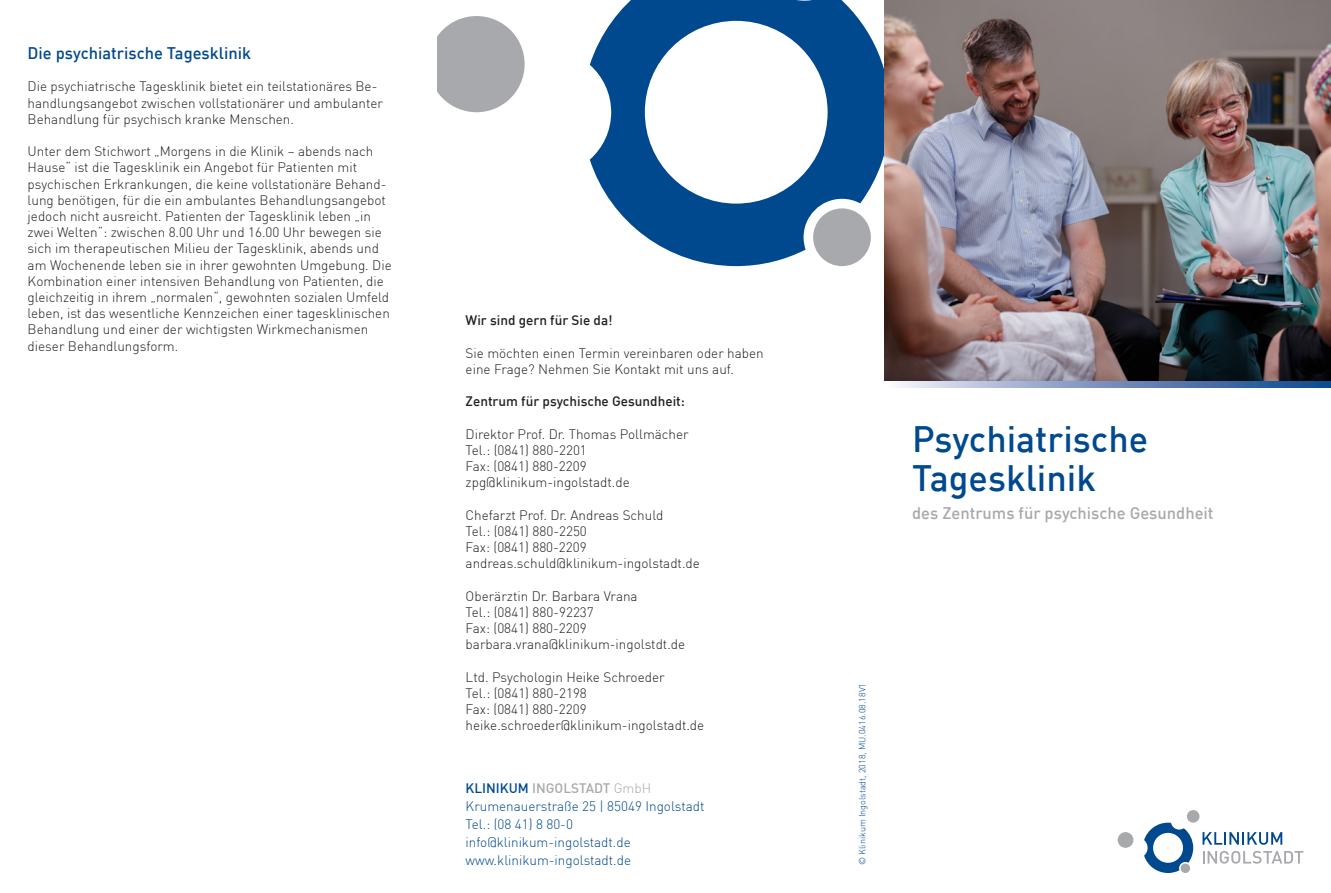
<style>
.page{position:relative;width:1331px;height:893px;background:#fff}
.page>*{position:absolute;margin:0;border:0;box-sizing:border-box;transform-origin:0 0}
.t1{font:500 36px/39px "DIN";color:#01498e}
.t2{font:500 16.5px "DIN";color:#a8a9ad}
.t3{font:500 16.5px "DIN";color:#01498e}
.t4{font:300 13.5px/16.2px "DIN";color:#231f20}
.t5{font:300 13.5px/18px "DIN";color:#01498e}
.t6{font:500 13.5px "DIN";color:#231f20}
.t7{font:300 9px "DIN";color:#01498e}
.s1{font-weight:500}
.s2{font-weight:500;color:#a8a9ad}
.s3{color:#a8a9ad}
</style>
<div class="page">
<svg style="left:590px;top:0;width:294px;height:266px"></svg>
<svg style="left:438px;top:16px;width:87px;height:96px"></svg>
<img style="left:884px;top:0;width:447px;height:382px">
<svg style="left:899px;top:382px;width:432px;height:5px;background:#7891be"></svg>
<svg style="left:1144px;top:823px;width:49px;height:50px"></svg>
<div style="left:1187px;top:810px;width:12px;height:13px;background:#a8a9ad;border-radius:50%"></div>
<div style="left:1118px;top:832px;width:15px;height:16px;background:#a8a9ad;border-radius:50%"></div>
<svg style="left:1202px;top:832px;width:80px;height:13px"></svg>
<svg style="left:1203px;top:851px;width:100px;height:13px"></svg>
<p class="t3" style="left:28px;top:43px;width:225px">Die psychiatrische Tagesklinik</p>
<p class="t4" style="left:28px;top:78px;width:357px">Die psychiatrische Tagesklinik bietet ein teilstationäres Be&shy;handlungsangebot zwischen vollstationärer und ambulanter<br>Behandlung für psychisch kranke Menschen.</p>
<p class="t4" style="left:28px;top:143px;width:366px">Unter dem Stichwort „Morgens in die Klinik – abends nach Hause“ ist die Tagesklinik ein Angebot für Patienten mit psychischen Erkrankungen, die keine vollstationäre Behand&shy;lung benötigen, für die ein ambulantes Behandlungsangebot jedoch nicht ausreicht. Patienten der Tagesklinik leben „in zwei Welten“: zwischen 8.00 Uhr und 16.00 Uhr bewegen sie sich im therapeutischen Milieu der Tagesklinik, abends und am Wochenende leben sie in ihrer gewohnten Umgebung. Die Kombination einer intensiven Behandlung von Patienten, die gleichzeitig in ihrem „normalen“, gewohnten sozialen Umfeld leben, ist das wesentliche Kennzeichen einer tagesklinischen Behandlung und einer der wichtigsten Wirkmechanismen dieser Behandlungsform.</p>
<p class="t6" style="left:466px;top:312px;width:149px">Wir sind gern für Sie da!</p>
<p class="t4" style="left:466px;top:345px;width:300px">Sie möchten einen Termin vereinbaren oder haben eine Frage? Nehmen Sie Kontakt mit uns auf.</p>
<p class="t6" style="left:466px;top:393px;width:221px">Zentrum für psychische Gesundheit:</p>
<p class="t4" style="left:466px;top:426px;width:225px">Direktor Prof. Dr. Thomas Pollmächer<br>Tel.: (0841) 880-2201<br>Fax: (0841) 880-2209 zpg@klinikum-ingolstadt.de</p>
<p class="t4" style="left:466px;top:507px;width:236px">Chefarzt Prof. Dr. Andreas Schuld<br>Tel.: (0841) 880-2250<br>Fax: (0841) 880-2209 andreas.schuld@klinikum-ingolstadt.de</p>
<p class="t4" style="left:466px;top:588px;width:221px">Oberärztin Dr. Barbara Vrana<br>Tel.: (0841) 880-92237<br>Fax: (0841) 880-2209 barbara.vrana@klinikum-ingolstdt.de</p>
<p class="t4" style="left:466px;top:669px;width:240px">Ltd. Psychologin Heike Schroeder<br>Tel.: (0841) 880-2198<br>Fax: (0841) 880-2209 heike.schroeder@klinikum-ingolstadt.de</p>
<p class="t5" style="left:466px;top:779px;width:240px"><span class="s1">KLINIKUM</span> <span class="s2">INGOLSTADT</span> <span class="s3">GmbH<br></span>Krumenauerstraße 25 | 85049 Ingolstadt<br>Tel.: (08 41) 8 80-0 info@klinikum-ingolstadt.de www.klinikum-ingolstadt.de</p>
<h1 class="t1" style="left:912px;top:418px;width:237px">Psychiatrische<br>Tagesklinik</h1>
<p class="t2" style="left:912px;top:503px;width:303px">des Zentrums für psychische Gesundheit</p>
<p class="t7" style="left:857px;top:865px;width:184px;rotate:-90deg">© Klinikum Ingolstadt, 2018, MU.0416.08.18V1</p>
</div>
